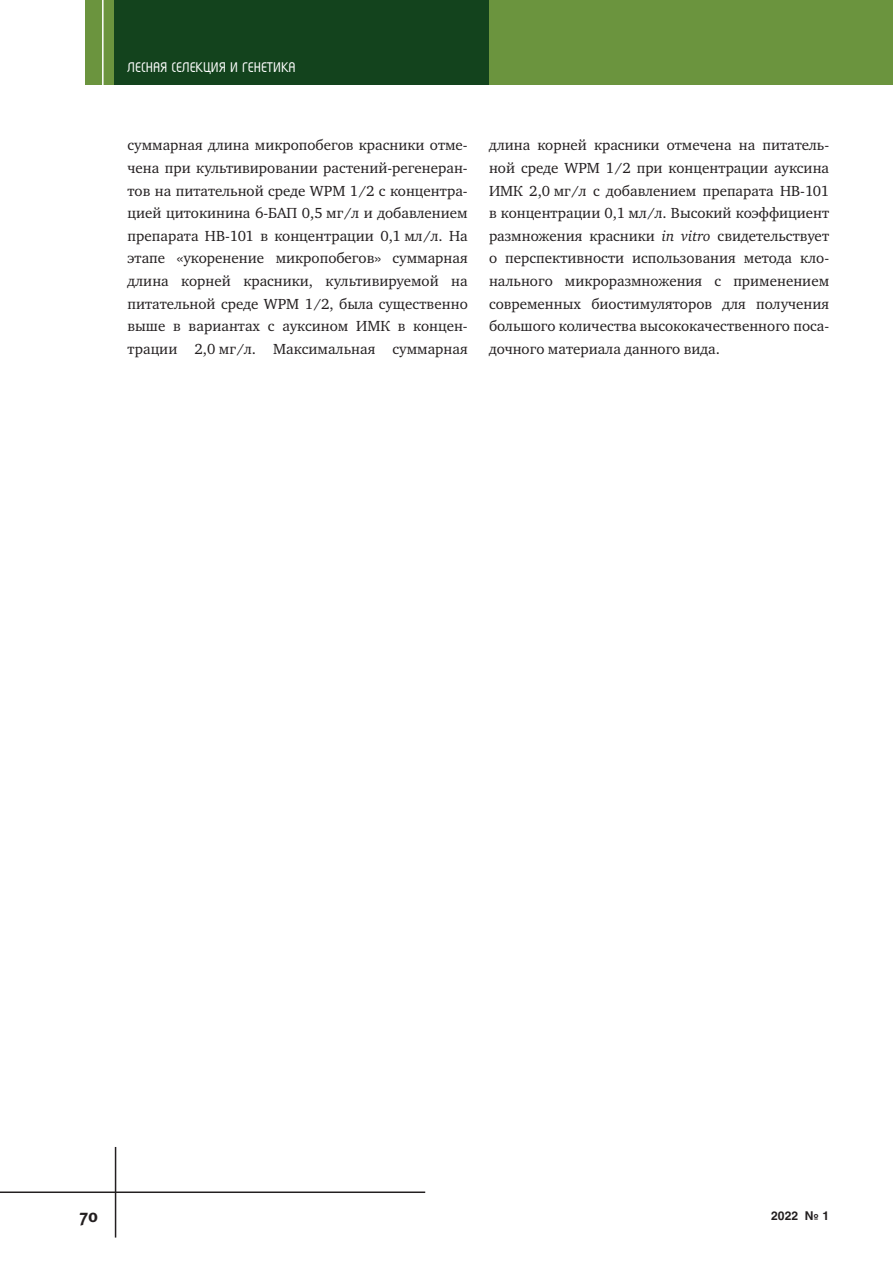
<style>
.page{position:relative;width:893px;height:1263px;background:#fff}
.page>*{position:absolute;margin:0;border:0;box-sizing:border-box;transform-origin:0 0}
.t1{font:18px "Meta Bold C";color:#231f20}
.t2{font:700 16.5px "Magic C";color:#fff}
.Text{font:15px/22.6px "Charter C";color:#231f20;text-align:justify}
.t3{font:700 12px "Helios C";color:#231f20}
.s1{font-style:italic}
</style>
<div class="page">
<div style="left:85px;top:0;width:808px;height:85px;background:#6b943e"></div>
<div style="left:115px;top:0;width:374px;height:85px;background:#13431d"></div>
<hr style="left:102px;top:0;width:2px;height:85px;background:#fff">
<hr style="left:0;top:1191px;width:425px;height:2px;background:#231f20">
<hr style="left:115px;top:1147px;width:1px;height:90px;background:#231f20">
<p class="t2" style="left:128px;top:60px;width:170px">ЛЕСНАЯ СЕЛЕКЦИЯ И ГЕНЕТИКА</p>
<p class="Text" style="left:128px;top:134px;width:342px">суммарная длина микропобегов красники отме&shy;чена при культивировании растений-регенеран&shy;тов на питательной среде WPM 1/2 с концентра&shy;цией цитокинина 6-БАП 0,5 мг/л и добавлением препарата HB-101 в концентрации 0,1 мл/л. На этапе «укоренение микропобегов» суммарная длина корней красники, культивируемой на питательной среде WPM 1/2, была существенно выше в вариантах с ауксином ИМК в концен&shy;трации 2,0 мг/л. Максимальная суммарная</p>
<p class="Text" style="left:489px;top:134px;width:342px">длина корней красники отмечена на питатель&shy;ной среде WPM 1/2 при концентрации ауксина ИМК 2,0 мг/л с добавлением препарата HB-101 в концентрации 0,1 мл/л. Высокий коэффициент размножения красники <span class="s1">in vitro</span> свидетельствует о перспективности использования метода кло&shy;нального микроразмножения с применением современных биостимуляторов для получения большого количества высококачественного поса&shy;дочного материала данного вида.</p>
<p class="t1" style="left:80px;top:1205px;width:20px">70</p>
<p class="t3" style="left:771px;top:1208px;width:59px">2022 № 1</p>
</div>
